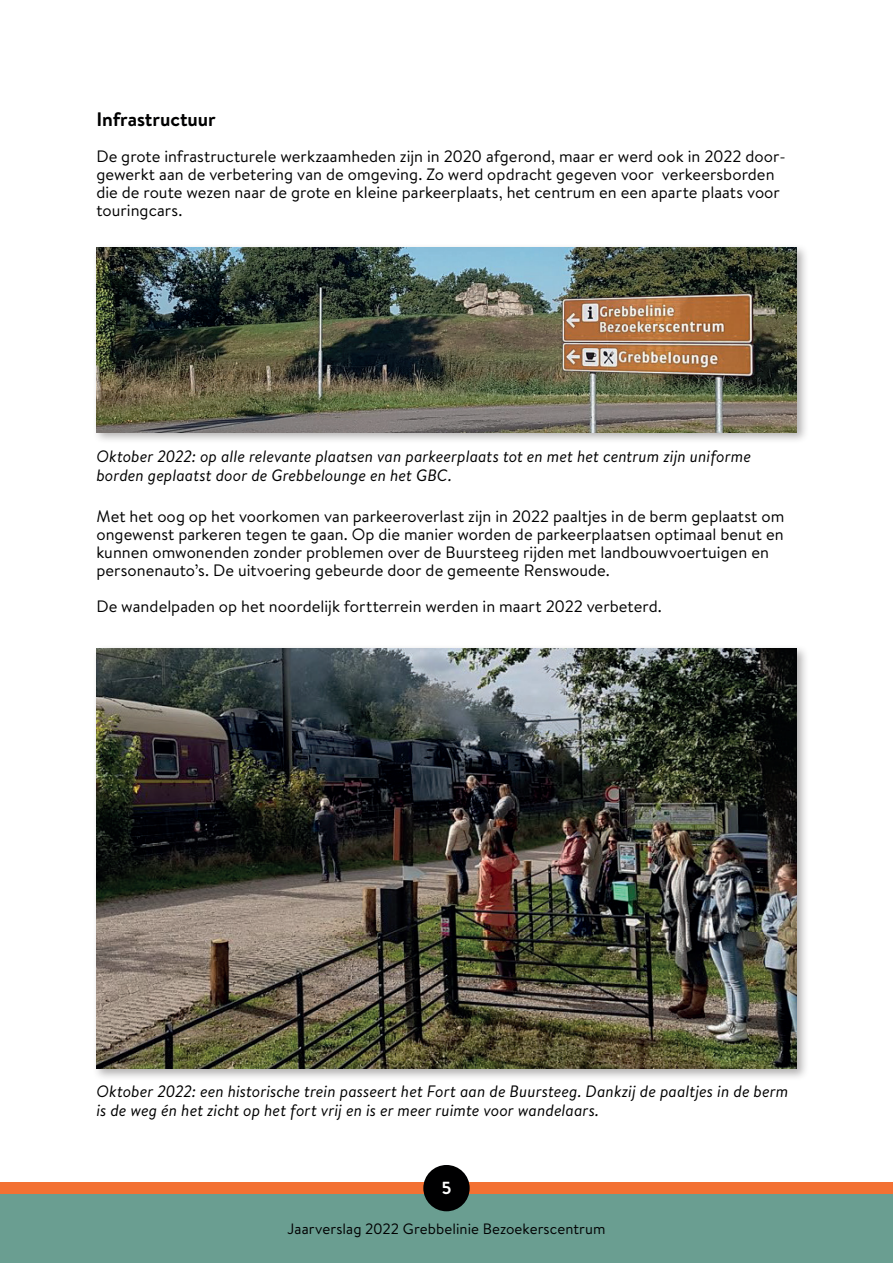
<style>
.page{position:relative;width:893px;height:1263px;background:#fff}
.page>*{position:absolute;margin:0;border:0;box-sizing:border-box;transform-origin:0 0}
.t1{font:700 19.5px "Brandon Text";letter-spacing:-.005em;color:#000001}
.t2{font:700 18px "Brandon Grotesque";color:#fff}
.t3{font:16.5px/18px "Brandon Text";letter-spacing:.005em;color:#000001}
.t4{font:italic 16.5px/19.5px "Brandon Text";color:#000001}
.t5{font:15px "Brandon Text";letter-spacing:.005em;color:#000001}
</style>
<div class="page">
<div style="left:0;top:1188px;width:893px;height:75px;background:#6a9e91"></div>
<div style="left:0;top:1182px;width:893px;height:12px;background:#f37133"></div>
<div style="left:423px;top:1165px;width:47px;height:46px;background:#000001;border-radius:50%"></div>
<div style="left:92px;top:243px;width:717px;height:202px;background:#231f20;opacity:.35"></div>
<img style="left:96px;top:247px;width:701px;height:185px">
<div style="left:92px;top:644px;width:717px;height:437px;background:#231f20;opacity:.35"></div>
<img style="left:96px;top:648px;width:701px;height:420px">
<p class="t1" style="left:96px;top:106px;width:121px">Infrastructuur</p>
<p class="t3" style="left:96px;top:147px;width:691px">De grote infrastructurele werkzaamheden zijn in 2020 afgerond, maar er werd ook in 2022 door&shy;gewerkt aan de verbetering van de omgeving. Zo werd opdracht gegeven voor verkeersborden die de route wezen naar de grote en kleine parkeerplaats, het centrum en een aparte plaats voor touringcars.</p>
<p class="t4" style="left:96px;top:446px;width:656px">Oktober 2022: op alle relevante plaatsen van parkeerplaats tot en met het centrum zijn uniforme borden geplaatst door de Grebbelounge en het GBC.</p>
<p class="t3" style="left:96px;top:507px;width:689px">Met het oog op het voorkomen van parkeeroverlast zijn in 2022 paaltjes in de berm geplaatst om ongewenst parkeren tegen te gaan. Op die manier worden de parkeerplaatsen optimaal benut en kunnen omwonenden zonder problemen over de Buursteeg rijden met landbouwvoertuigen en personenauto’s. De uitvoering gebeurde door de gemeente Renswoude.</p>
<p class="t3" style="left:96px;top:597px;width:567px">De wandelpaden op het noordelijk fortterrein werden in maart 2022 verbeterd.</p>
<p class="t4" style="left:96px;top:1081px;width:693px">Oktober 2022: een historische trein passeert het Fort aan de Buursteeg. Dankzij de paaltjes in de berm is de weg én het zicht op het fort vrij en is er meer ruimte voor wandelaars.</p>
<p class="t2" style="left:442px;top:1176px;width:11px">5</p>
<p class="t5" style="left:287px;top:1218px;width:319px">Jaarverslag 2022 Grebbelinie Bezoekerscentrum</p>
</div>
